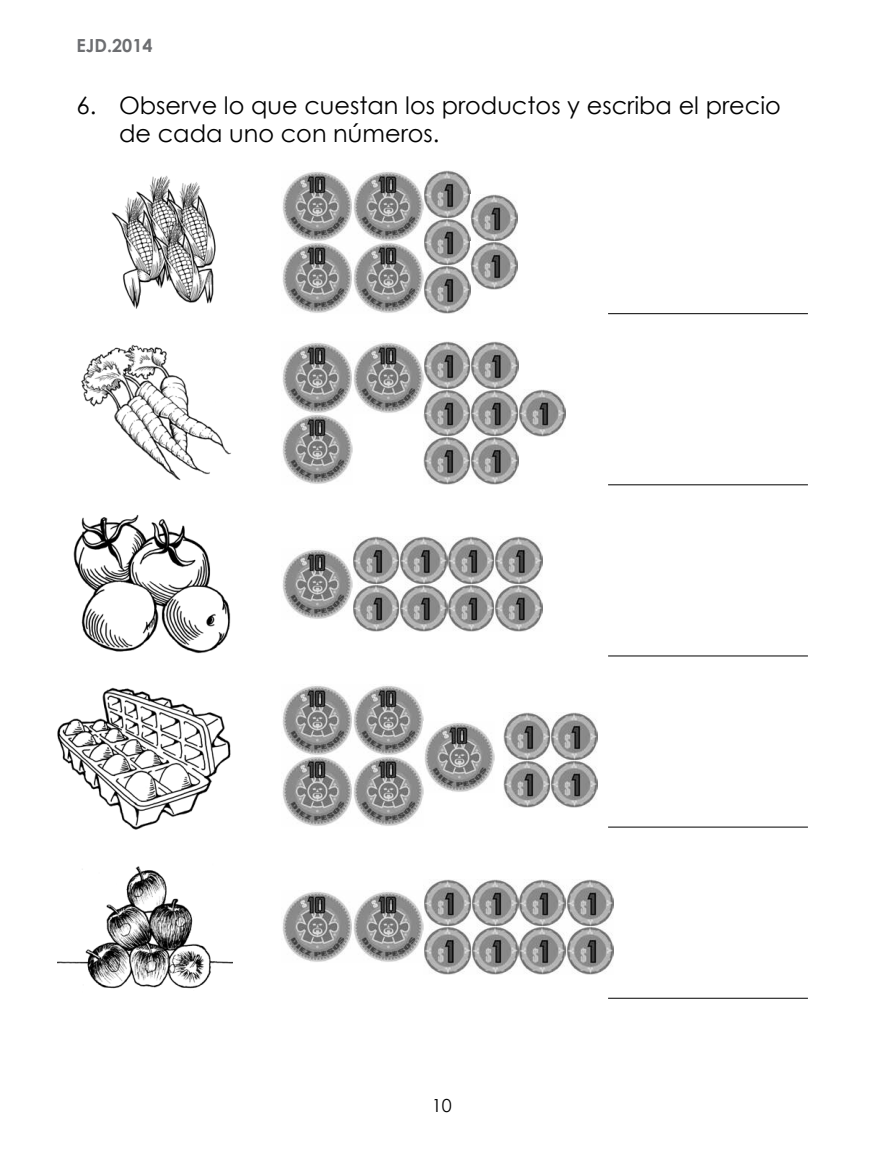
<style>
.page{position:relative;width:893px;height:1149px;background:#fff}
.page>*{position:absolute;margin:0;border:0;box-sizing:border-box;transform-origin:0 0}
.t1{font:24px/28.5px "Century Gothic";color:#000}
.t2{font:700 18px "Century Gothic";color:#6d6e71}
.t3{font:18px "Century Gothic";color:#000}
</style>
<div class="page">
<hr style="left:608px;top:313px;width:200px;height:1px;background:#000">
<hr style="left:608px;top:484px;width:200px;height:1px;background:#000">
<hr style="left:608px;top:655px;width:200px;height:1px;background:#000">
<hr style="left:608px;top:826px;width:200px;height:1px;background:#000">
<hr style="left:608px;top:997px;width:200px;height:1px;background:#000">
<img style="left:111px;top:176px;width:105px;height:133px">
<img style="left:57px;top:866px;width:176px;height:123px">
<img style="left:57px;top:687px;width:174px;height:142px">
<img style="left:73px;top:514px;width:158px;height:140px">
<img style="left:81px;top:345px;width:150px;height:135px">
<img style="left:282px;top:171px;width:189px;height:142px">
<img style="left:503px;top:712px;width:95px;height:95px">
<img style="left:423px;top:342px;width:95px;height:47px">
<img style="left:424px;top:879px;width:190px;height:94px">
<img style="left:471px;top:194px;width:47px;height:95px">
<img style="left:423px;top:389px;width:142px;height:48px">
<img style="left:352px;top:536px;width:190px;height:95px">
<img style="left:423px;top:437px;width:95px;height:47px">
<img style="left:282px;top:686px;width:141px;height:140px">
<img style="left:282px;top:892px;width:141px;height:69px">
<img style="left:282px;top:343px;width:141px;height:70px">
<img style="left:282px;top:550px;width:70px;height:69px">
<img style="left:423px;top:723px;width:72px;height:69px">
<img style="left:282px;top:415px;width:70px;height:69px">
<p class="t2" style="left:77px;top:34px;width:77px">EJD.2014</p>
<p class="t1" style="left:119px;top:90px;width:663px;text-indent:-43px">6. Observe lo que cuestan los productos y escriba el precio de cada uno con números.</p>
<p class="t3" style="left:432px;top:1094px;width:21px">10</p>
</div>
